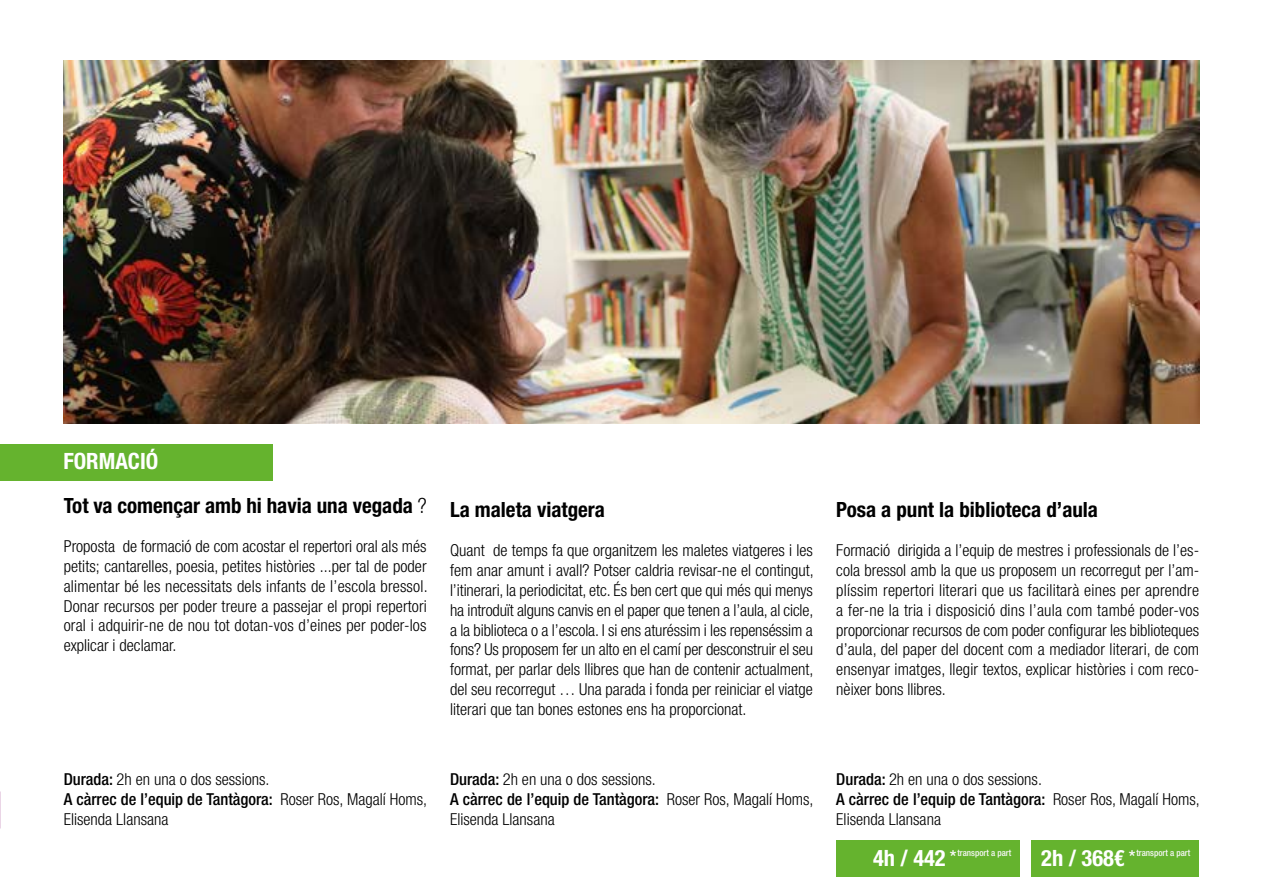
<style>
.page{position:relative;width:1263px;height:893px;background:#fff}
.page>*{position:absolute;margin:0;border:0;box-sizing:border-box;transform-origin:0 0}
.t1{font:700 condensed 22.5px "Helvetica Neue LT Std";color:#fff}
.t2{font:700 condensed 21px "Helvetica Neue LT Std";color:#000}
.t3{font:300 condensed 16.5px/19.8px "Helvetica Neue LT Std";color:#000;text-align:justify}
.t4{font:500 condensed 9px "Helvetica Neue LT Std";color:#f8f8f8}
.s1{font-weight:300}
.s2{font-weight:500}
.s3{font-weight:700;font-size:22.5px;color:#fff}
.s4{font-size:18px}
</style>
<div class="page">
<div style="left:1031px;top:840px;width:168px;height:37px;background:#65b32e"></div>
<img style="left:64px;top:61px;width:1135px;height:362px">
<div style="left:0;top:444px;width:272px;height:36px;background:#65b32e"></div>
<div style="left:836px;top:840px;width:184px;height:37px;background:#65b32e"></div>
<h1 class="t1" style="left:63px;top:447px;width:96px">FORMACIÓ</h1>
<p class="t2" style="left:64px;top:492px;width:364px">Tot va començar amb hi havia una vegada <span class="s1">?</span></p>
<p class="t3" style="left:64px;top:536px;width:365px">Proposta de formació de com acostar el repertori oral als més petits; cantarelles, poesia, petites històries ...per tal de poder alimentar bé les necessitats dels infants de l’escola bressol.<br>Donar recursos per poder treure a passejar el propi repertori oral i adquirir-ne de nou tot dotan-vos d’eines per poder-los explicar i declamar.</p>
<p class="t2" style="left:450px;top:497px;width:157px">La maleta viatgera</p>
<p class="t3" style="left:450px;top:540px;width:365px">Quant de temps fa que organitzem les maletes viatgeres i les fem anar amunt i avall? Potser caldria revisar-ne el contingut, l’itinerari, la periodicitat, etc. És ben cert que qui més qui menys ha introduït alguns canvis en el paper que tenen a l’aula, al cicle, a la biblioteca o a l’escola. I si ens aturéssim i les repenséssim a fons? Us proposem fer un alto en el camí per desconstruir el seu format, per parlar dels llibres que han de contenir actualment, del seu recorregut … Una parada i fonda per reiniciar el viatge literari que tan bones estones ens ha proporcionat.</p>
<p class="t2" style="left:836px;top:497px;width:263px">Posa a punt la biblioteca d’aula</p>
<p class="t3" style="left:836px;top:540px;width:364px">Formació dirigida a l’equip de mestres i professionals de l’es&shy;cola bressol amb la que us proposem un recorregut per l’am&shy;plíssim repertori literari que us facilitarà eines per aprendre a fer-ne la tria i disposició dins l’aula com també poder-vos proporcionar recursos de com poder configurar les biblioteques d’aula, del paper del docent com a mediador literari, de com ensenyar imatges, llegir textos, explicar històries i com reco&shy;nèixer bons llibres.</p>
<p class="t3" style="left:64px;top:769px;width:365px;text-align:left"><span class="s2">Durada:</span> 2h en una o dos sessions.<br><span class="s2">A càrrec de l’equip de Tantàgora:</span> Roser Ros, Magalí Homs,<br>Elisenda Llansana</p>
<p class="t3" style="left:450px;top:769px;width:365px;text-align:left"><span class="s2">Durada:</span> 2h en una o dos sessions.<br><span class="s2">A càrrec de l’equip de Tantàgora:</span> Roser Ros, Magalí Homs,<br>Elisenda Llansana</p>
<p class="t3" style="left:836px;top:769px;width:365px;text-align:left"><span class="s2">Durada:</span> 2h en una o dos sessions.<br><span class="s2">A càrrec de l’equip de Tantàgora:</span> Roser Ros, Magalí Homs,<br>Elisenda Llansana</p>
<p class="t4" style="left:1041px;top:848px;width:150px"><span class="s3">2h / 368€</span> <span class="s4">*</span>transport a part</p>
<p class="t4" style="left:873px;top:848px;width:140px"><span class="s3">4h / 442</span> <span class="s4">*</span>transport a part</p>
</div>
